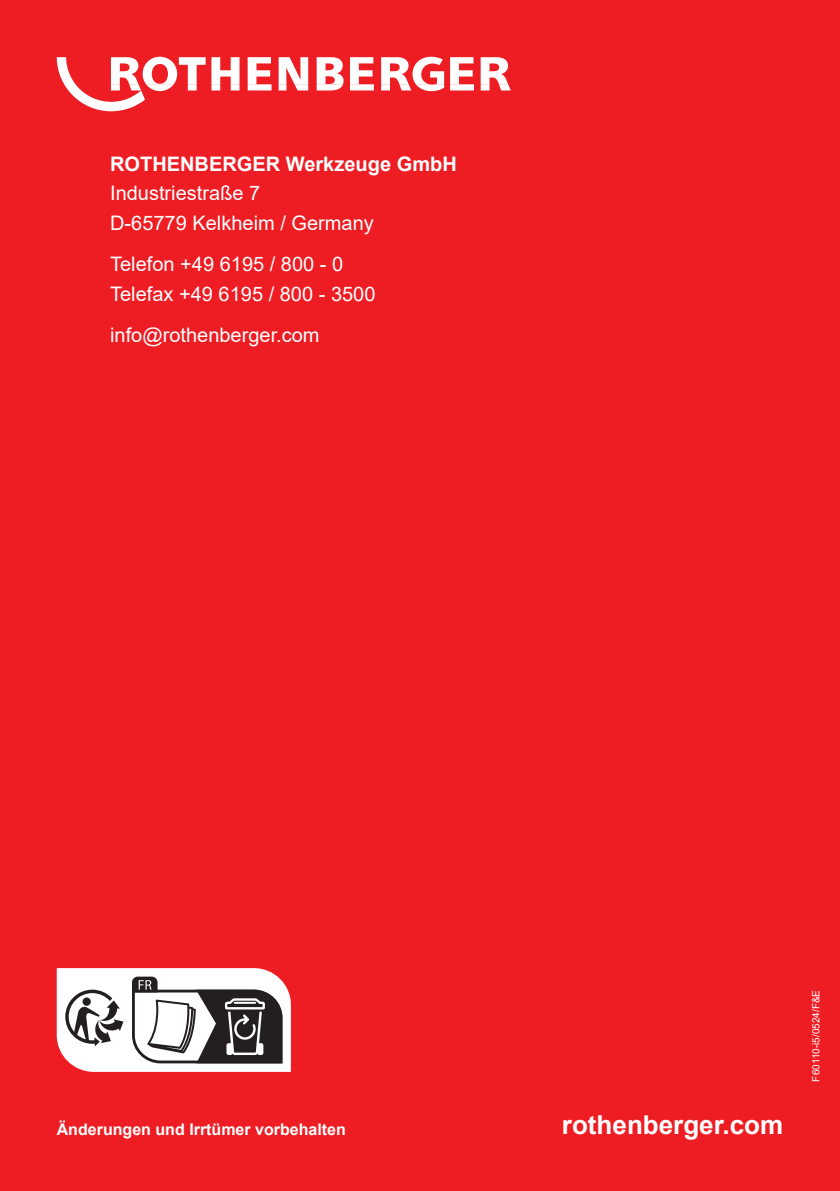
<style>
.page{position:relative;width:840px;height:1191px;background:#fff}
.page>*{position:absolute;margin:0;border:0;box-sizing:border-box;transform-origin:0 0}
.t1{font:700 26px "Arial";color:#fff}
.t2{font:20px/29.6px "Arial";color:#fff}
.t3{font:700 20px "Arial";color:#fff}
.t4{font:700 16px "Arial";color:#fff}
.t5{font:10px "Arial";color:#fff}
</style>
<div class="page">
<div style="left:0;top:0;width:839px;height:1191px;background:#ee1d23"></div>
<svg style="left:57px;top:57px;width:453px;height:54px"></svg>
<svg style="left:57px;top:968px;width:234px;height:103px;background:#beb8b8"></svg>
<p class="t3" style="left:110px;top:149px;width:348px">ROTHENBERGER Werkzeuge GmbH</p>
<p class="t2" style="left:110px;top:178px;width:265px">Industriestraße 7<br>D-65779 Kelkheim / Germany</p>
<p class="t2" style="left:110px;top:249px;width:267px">Telefon +49 6195 / 800 - 0<br>Telefax +49 6195 / 800 - 3500</p>
<p class="t2" style="left:110px;top:319px;width:211px">info@rothenberger.com</p>
<p class="t4" style="left:57px;top:1117px;width:290px">Änderungen und Irrtümer vorbehalten</p>
<h1 class="t1" style="left:561px;top:1106px;width:223px">rothenberger.com</h1>
<p class="t5" style="left:808px;top:1081px;width:93px;rotate:-90deg">F60110-i5/0524/F&amp;E</p>
</div>
